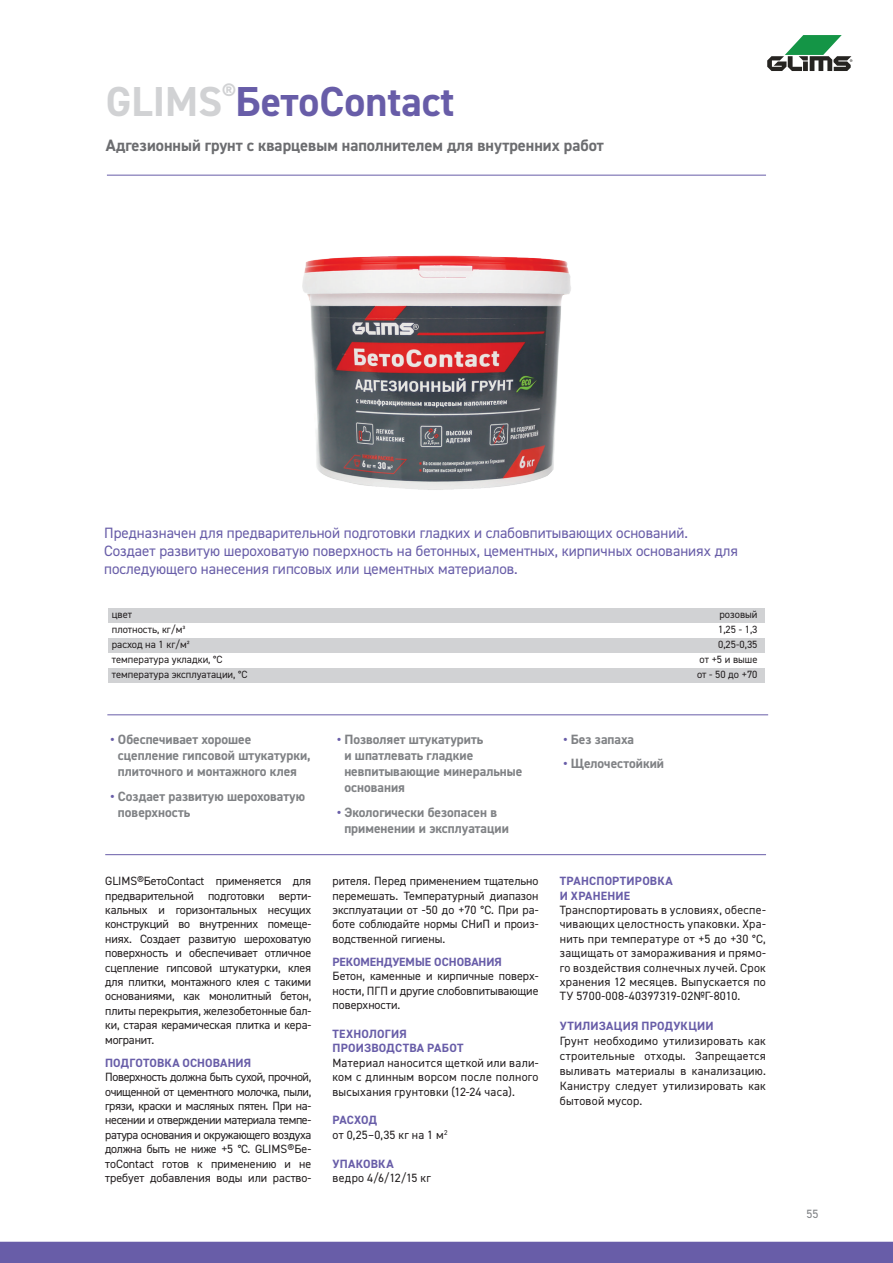
<style>
.page{position:relative;width:893px;height:1263px;background:#fff}
.page>*{position:absolute;margin:0;border:0;box-sizing:border-box;transform-origin:0 0}
.t1{font:700 42px "DIN2014";color:#685da8}
.t2{font:700 16.5px "DIN2014";color:#6c6d70}
.t3{font:15px/18px "DIN2014";color:#685da8}
.bul-1{font:700 13.5px/16.2px "DIN2014";color:#808285}
.Текст__Основной{font:12px/14.4px "DIN2014";color:#231f20;text-align:justify}
.Текст__Основной-2{font:700 12px "DIN2014";letter-spacing:.015em;color:#685da8}
.Текст__Основной-3{font:12px "DIN2014";letter-spacing:.025em;color:#231f20}
.t4{font:12px "DIN2014";color:#808285}
.Оглавление_заголовка{font:10.5px "DIN2014";color:#231f20}
.s1{color:#d1d2d4}
.s2{color:#685da8}
</style>
<div class="page">
<div style="left:0;top:1242px;width:893px;height:21px;background:#685da8"></div>
<svg style="left:767px;top:35px;width:85px;height:36px"></svg>
<hr style="left:105px;top:854px;width:661px;height:1px;background:#685da8">
<hr style="left:107px;top:714px;width:661px;height:1px;background:#685da8">
<hr style="left:107px;top:175px;width:659px;height:1px;background:#685da8">
<img style="left:302px;top:255px;width:269px;height:235px">
<div style="left:108px;top:638px;width:657px;height:14px;background:#d1d2d4"></div>
<div style="left:108px;top:608px;width:657px;height:15px;background:#d1d2d4"></div>
<div style="left:108px;top:668px;width:657px;height:15px;background:#d1d2d4"></div>
<p class="t1" style="left:106px;top:74px;width:350px"><span class="s1">GLIMS</span><sup>®</sup>БетоContact</p>
<p class="t2" style="left:106px;top:134px;width:500px">Адгезионный грунт с кварцевым наполнителем для внутренних работ</p>
<h3 class="t3" style="left:104px;top:524px;width:635px">Предназначен для предварительной подготовки гладких и слабовпитывающих оснований.<br>Создает развитую шероховатую поверхность на бетонных, цементных, кирпичных основаниях для последующего нанесения гипсовых или цементных материалов.</h3>
<p class="Оглавление_заголовка" style="left:112px;top:607px;width:22px">цвет</p>
<p class="Оглавление_заголовка" style="left:112px;top:622px;width:75px">плотность, кг/м³</p>
<p class="Оглавление_заголовка" style="left:112px;top:637px;width:80px">расход на 1 кг/м²</p>
<p class="Оглавление_заголовка" style="left:112px;top:652px;width:112px">температура укладки, °C</p>
<p class="Оглавление_заголовка" style="left:112px;top:667px;width:137px">температура эксплуатации, °C</p>
<p class="Оглавление_заголовка" style="left:719px;top:608px;width:40px">розовый</p>
<p class="Оглавление_заголовка" style="left:718px;top:623px;width:41px">1,25 - 1,3</p>
<p class="Оглавление_заголовка" style="left:718px;top:638px;width:41px">0,25-0,35</p>
<p class="Оглавление_заголовка" style="left:700px;top:653px;width:59px">от +5 и выше</p>
<p class="Оглавление_заголовка" style="left:697px;top:668px;width:62px">от - 50 до +70</p>
<p class="bul-1" style="left:118px;top:731px;width:194px;text-indent:-7px"><span class="s2">•</span> Обеспечивает хорошее сцепление гипсовой штукатурки, плиточного и монтажного клея</p>
<p class="bul-1" style="left:118px;top:788px;width:189px;text-indent:-7px"><span class="s2">•</span> Создает развитую шероховатую поверхность</p>
<p class="Текст__Основной" style="left:105px;top:874px;width:208px">GLIMS®БетоContact применяется для предварительной подготовки верти&shy;кальных и горизонтальных несущих конструкций во внутренних помеще&shy;ниях. Создает развитую шероховатую поверхность и обеспечивает отличное сцепление гипсовой штукатурки, клея для плитки, монтажного клея с такими основаниями, как монолитный бетон, плиты перекрытия, железобетонные бал&shy;ки, старая керамическая плитка и кера&shy;могранит.</p>
<p class="Текст__Основной-2" style="left:105px;top:1055px;width:147px">ПОДГОТОВКА ОСНОВАНИЯ</p>
<p class="Текст__Основной" style="left:105px;top:1070px;width:208px">Поверхность должна быть сухой, прочной, очищенной от цементного молочка, пыли, грязи, краски и масляных пятен. При на&shy;несении и отверждении материала темпе&shy;ратура основания и окружающего воздуха должна быть не ниже +5 °С. GLIMS®Бе&shy;тоContact готов к применению и не требует добавления воды или раство-</p>
<p class="bul-1" style="left:344px;top:731px;width:180px;text-indent:-7px"><span class="s2">•</span> Позволяет штукатурить<br>и шпатлевать гладкие невпитывающие минеральные основания</p>
<p class="bul-1" style="left:344px;top:804px;width:166px;text-indent:-7px"><span class="s2">•</span> Экологически безопасен в применении и эксплуатации</p>
<p class="Текст__Основной" style="left:333px;top:874px;width:208px">рителя. Перед применением тщательно перемешать. Температурный диапазон эксплуатации от -50 до +70 °С. При ра&shy;боте соблюдайте нормы СНиП и произ&shy;водственной гигиены.</p>
<p class="Текст__Основной-2" style="left:333px;top:954px;width:171px">РЕКОМЕНДУЕМЫЕ ОСНОВАНИЯ</p>
<p class="Текст__Основной" style="left:333px;top:969px;width:208px">Бетон, каменные и кирпичные поверх&shy;ности, ПГП и другие слобовпитывающие поверхности.</p>
<p class="Текст__Основной-2" style="left:333px;top:1026px;width:76px">ТЕХНОЛОГИЯ</p>
<p class="Текст__Основной-2" style="left:333px;top:1040px;width:132px">ПРОИЗВОДСТВА РАБОТ</p>
<p class="Текст__Основной" style="left:333px;top:1055px;width:208px">Материал наносится щеткой или вали&shy;ком с длинным ворсом после полного высыхания грунтовки (12-24 часа).</p>
<p class="Текст__Основной-2" style="left:333px;top:1112px;width:46px">РАСХОД</p>
<p class="Текст__Основной" style="left:333px;top:1127px;width:117px">от 0,25–0,35 кг на 1 м<sup>2</sup></p>
<p class="Текст__Основной-2" style="left:333px;top:1155px;width:63px">УПАКОВКА</p>
<p class="Текст__Основной-3" style="left:333px;top:1170px;width:100px">ведро 4/6/12/15 кг</p>
<p class="bul-1" style="left:563px;top:731px;width:72px"><span class="s2">•</span> Без запаха</p>
<p class="bul-1" style="left:563px;top:755px;width:102px"><span class="s2">•</span> Щелочестойкий</p>
<p class="Текст__Основной-2" style="left:560px;top:873px;width:115px">ТРАНСПОРТИРОВКА</p>
<p class="Текст__Основной-2" style="left:560px;top:887px;width:72px">И ХРАНЕНИЕ</p>
<p class="Текст__Основной" style="left:560px;top:902px;width:208px">Транспортировать в условиях, обеспе&shy;чивающих целостность упаковки. Хра&shy;нить при температуре от +5 до +30 °С, защищать от замораживания и прямо&shy;го воздействия солнечных лучей. Срок хранения 12 месяцев. Выпускается по ТУ 5700-008-40397319-02№Г-8010.</p>
<p class="Текст__Основной-2" style="left:560px;top:1018px;width:155px">УТИЛИЗАЦИЯ ПРОДУКЦИИ</p>
<p class="Текст__Основной" style="left:560px;top:1033px;width:208px;line-height:15px">Грунт необходимо утилизировать как строительные отходы. Запрещается выливать материалы в канализацию.<br>Канистру следует утилизировать как бытовой мусор.</p>
<p class="t4" style="left:807px;top:1206px;width:13px">55</p>
</div>
